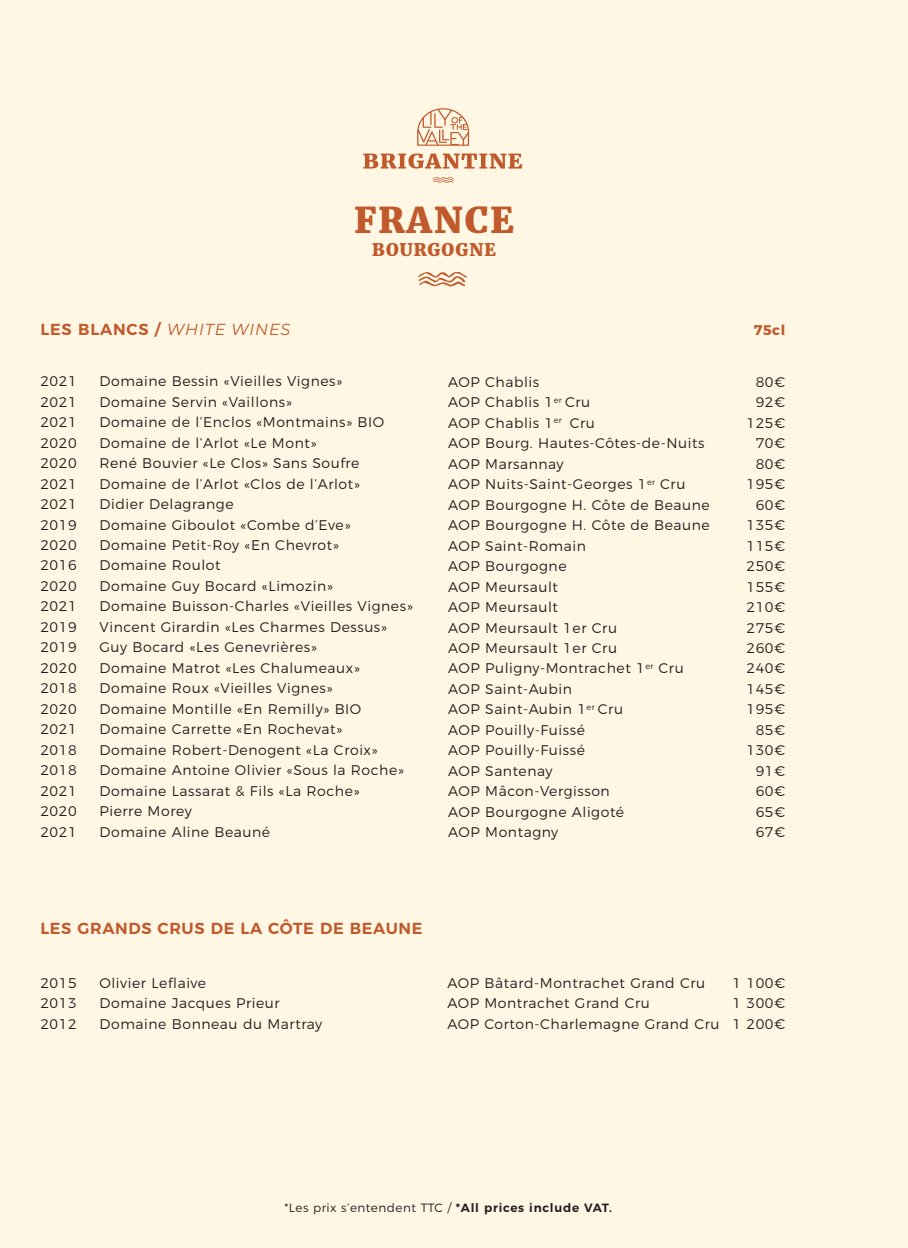
<style>
.page{position:relative;width:908px;height:1248px;background:#fff}
.page>*{position:absolute;margin:0;border:0;box-sizing:border-box;transform-origin:0 0}
.t1{font:800 35.2px "Merriweather";letter-spacing:.06em;color:#c0592b}
.t2{font:800 17.2px "Merriweather";letter-spacing:.06em;color:#c0592b}
.t3{font:600 16px "Montserrat";letter-spacing:.04em;color:#c0592b}
.t4{font:300 14px "Montserrat";letter-spacing:.04em;color:#231f20}
.t5{font:700 14px "Montserrat";color:#c0592b}
.t6{font:300 12px "Montserrat";letter-spacing:.04em;color:#231f20}
.s1{font-weight:400;font-style:italic}
.s2{font-weight:600}
</style>
<div class="page">
<div style="left:0;top:0;width:907px;height:1247px;background:#fff7e3"></div>
<svg style="left:432px;top:177px;width:22px;height:6px"></svg>
<svg style="left:417px;top:108px;width:52px;height:38px;background:#edccb0"></svg>
<svg style="left:363px;top:153px;width:159px;height:15px;background:#dfa787"></svg>
<svg style="left:418px;top:272px;width:49px;height:14px"></svg>
<p class="t1" style="left:354px;top:198px;width:161px">FRANCE</p>
<p class="t2" style="left:372px;top:239px;width:125px">BOURGOGNE</p>
<p class="t3" style="left:40px;top:316px;width:251px">LES BLANCS / <span class="s1">WHITE WINES</span></p>
<p class="t5" style="left:753px;top:318px;width:33px">75cl</p>
<p class="t4" style="left:40px;top:370px;width:38px">2021</p>
<p class="t4" style="left:40px;top:391px;width:38px">2021</p>
<p class="t4" style="left:40px;top:411px;width:38px">2021</p>
<p class="t4" style="left:40px;top:432px;width:38px">2020</p>
<p class="t4" style="left:40px;top:452px;width:38px">2020</p>
<p class="t4" style="left:40px;top:472px;width:38px">2021</p>
<p class="t4" style="left:40px;top:493px;width:38px">2021</p>
<p class="t4" style="left:40px;top:513px;width:38px">2019</p>
<p class="t4" style="left:40px;top:534px;width:38px">2020</p>
<p class="t4" style="left:40px;top:554px;width:38px">2016</p>
<p class="t4" style="left:40px;top:575px;width:38px">2020</p>
<p class="t4" style="left:40px;top:595px;width:38px">2021</p>
<p class="t4" style="left:40px;top:616px;width:38px">2019</p>
<p class="t4" style="left:40px;top:636px;width:38px">2019</p>
<p class="t4" style="left:40px;top:656px;width:38px">2020</p>
<p class="t4" style="left:40px;top:677px;width:38px">2018</p>
<p class="t4" style="left:40px;top:697px;width:38px">2020</p>
<p class="t4" style="left:40px;top:718px;width:38px">2021</p>
<p class="t4" style="left:40px;top:738px;width:38px">2018</p>
<p class="t4" style="left:40px;top:759px;width:38px">2018</p>
<p class="t4" style="left:40px;top:779px;width:38px">2021</p>
<p class="t4" style="left:40px;top:800px;width:38px">2020</p>
<p class="t4" style="left:40px;top:820px;width:38px">2021</p>
<p class="t4" style="left:99px;top:370px;width:244px">Domaine Bessin «Vieilles Vignes»</p>
<p class="t4" style="left:99px;top:391px;width:194px">Domaine Servin «Vaillons»</p>
<p class="t4" style="left:99px;top:411px;width:286px">Domaine de l’Enclos «Montmains» BIO</p>
<p class="t4" style="left:99px;top:432px;width:218px">Domaine de l’Arlot «Le Mont»</p>
<p class="t4" style="left:99px;top:452px;width:261px">René Bouvier «Le Clos» Sans Soufre</p>
<p class="t4" style="left:99px;top:472px;width:262px">Domaine de l’Arlot «Clos de l’Arlot»</p>
<p class="t4" style="left:99px;top:493px;width:136px">Didier Delagrange</p>
<p class="t4" style="left:99px;top:513px;width:252px">Domaine Giboulot «Combe d’Eve»</p>
<p class="t4" style="left:99px;top:534px;width:241px">Domaine Petit-Roy «En Chevrot»</p>
<p class="t4" style="left:99px;top:554px;width:122px">Domaine Roulot</p>
<p class="t4" style="left:99px;top:575px;width:235px">Domaine Guy Bocard «Limozin»</p>
<p class="t4" style="left:99px;top:595px;width:314px">Domaine Buisson-Charles «Vieilles Vignes»</p>
<p class="t4" style="left:99px;top:616px;width:289px">Vincent Girardin «Les Charmes Dessus»</p>
<p class="t4" style="left:99px;top:636px;width:219px">Guy Bocard «Les Genevrières»</p>
<p class="t4" style="left:99px;top:656px;width:262px">Domaine Matrot «Les Chalumeaux»</p>
<p class="t4" style="left:99px;top:677px;width:234px">Domaine Roux «Vieilles Vignes»</p>
<p class="t4" style="left:99px;top:697px;width:263px">Domaine Montille «En Remilly» BIO</p>
<p class="t4" style="left:99px;top:718px;width:244px">Domaine Carrette «En Rochevat»</p>
<p class="t4" style="left:99px;top:738px;width:279px">Domaine Robert-Denogent «La Croix»</p>
<p class="t4" style="left:99px;top:759px;width:306px">Domaine Antoine Olivier «Sous la Roche»</p>
<p class="t4" style="left:99px;top:779px;width:261px">Domaine Lassarat &amp; Fils «La Roche»</p>
<p class="t4" style="left:99px;top:800px;width:94px">Pierre Morey</p>
<p class="t4" style="left:99px;top:820px;width:172px">Domaine Aline Beauné</p>
<p class="t4" style="left:448px;top:371px;width:92px">AOP Chablis</p>
<p class="t4" style="left:448px;top:391px;width:143px">AOP Chablis 1<sup>er</sup> Cru</p>
<p class="t4" style="left:448px;top:412px;width:148px">AOP Chablis 1<sup>er</sup> Cru</p>
<p class="t4" style="left:448px;top:432px;width:258px">AOP Bourg. Hautes-Côtes-de-Nuits</p>
<p class="t4" style="left:448px;top:453px;width:117px">AOP Marsannay</p>
<p class="t4" style="left:448px;top:473px;width:239px">AOP Nuits-Saint-Georges 1<sup>er</sup> Cru</p>
<p class="t4" style="left:448px;top:493px;width:263px">AOP Bourgogne H. Côte de Beaune</p>
<p class="t4" style="left:448px;top:514px;width:263px">AOP Bourgogne H. Côte de Beaune</p>
<p class="t4" style="left:448px;top:534px;width:139px">AOP Saint-Romain</p>
<p class="t4" style="left:448px;top:555px;width:120px">AOP Bourgogne</p>
<p class="t4" style="left:448px;top:575px;width:111px">AOP Meursault</p>
<p class="t4" style="left:448px;top:596px;width:111px">AOP Meursault</p>
<p class="t4" style="left:448px;top:616px;width:170px">AOP Meursault 1er Cru</p>
<p class="t4" style="left:448px;top:637px;width:170px">AOP Meursault 1er Cru</p>
<p class="t4" style="left:448px;top:657px;width:237px">AOP Puligny-Montrachet 1<sup>er</sup> Cru</p>
<p class="t4" style="left:448px;top:678px;width:125px">AOP Saint-Aubin</p>
<p class="t4" style="left:448px;top:698px;width:176px">AOP Saint-Aubin 1<sup>er</sup> Cru</p>
<p class="t4" style="left:448px;top:718px;width:138px">AOP Pouilly-Fuissé</p>
<p class="t4" style="left:448px;top:739px;width:138px">AOP Pouilly-Fuissé</p>
<p class="t4" style="left:448px;top:759px;width:106px">AOP Santenay</p>
<p class="t4" style="left:448px;top:780px;width:163px">AOP Mâcon-Vergisson</p>
<p class="t4" style="left:448px;top:800px;width:177px">AOP Bourgogne Aligoté</p>
<p class="t4" style="left:448px;top:821px;width:112px">AOP Montagny</p>
<p class="t4" style="left:755px;top:371px;width:31px">80€</p>
<p class="t4" style="left:755px;top:391px;width:31px">92€</p>
<p class="t4" style="left:746px;top:412px;width:40px">125€</p>
<p class="t4" style="left:755px;top:432px;width:31px">70€</p>
<p class="t4" style="left:755px;top:453px;width:31px">80€</p>
<p class="t4" style="left:746px;top:473px;width:40px">195€</p>
<p class="t4" style="left:755px;top:493px;width:31px">60€</p>
<p class="t4" style="left:746px;top:514px;width:40px">135€</p>
<p class="t4" style="left:746px;top:534px;width:40px">115€</p>
<p class="t4" style="left:746px;top:555px;width:40px">250€</p>
<p class="t4" style="left:746px;top:575px;width:40px">155€</p>
<p class="t4" style="left:746px;top:596px;width:40px">210€</p>
<p class="t4" style="left:746px;top:616px;width:40px">275€</p>
<p class="t4" style="left:746px;top:637px;width:40px">260€</p>
<p class="t4" style="left:746px;top:657px;width:40px">240€</p>
<p class="t4" style="left:746px;top:678px;width:40px">145€</p>
<p class="t4" style="left:746px;top:698px;width:40px">195€</p>
<p class="t4" style="left:755px;top:718px;width:31px">85€</p>
<p class="t4" style="left:746px;top:739px;width:40px">130€</p>
<p class="t4" style="left:755px;top:759px;width:31px">91€</p>
<p class="t4" style="left:755px;top:780px;width:31px">60€</p>
<p class="t4" style="left:755px;top:800px;width:31px">65€</p>
<p class="t4" style="left:755px;top:821px;width:31px">67€</p>
<p class="t3" style="left:40px;top:915px;width:383px">LES GRANDS CRUS DE LA CÔTE DE BEAUNE</p>
<p class="t4" style="left:40px;top:971px;width:38px">2015</p>
<p class="t4" style="left:40px;top:992px;width:38px">2013</p>
<p class="t4" style="left:40px;top:1012px;width:38px">2012</p>
<p class="t4" style="left:99px;top:971px;width:108px">Olivier Leflaive</p>
<p class="t4" style="left:99px;top:992px;width:181px">Domaine Jacques Prieur</p>
<p class="t4" style="left:99px;top:1012px;width:224px">Domaine Bonneau du Martray</p>
<p class="t4" style="left:447px;top:971px;width:259px">AOP Bâtard-Montrachet Grand Cru</p>
<p class="t4" style="left:447px;top:992px;width:204px">AOP Montrachet Grand Cru</p>
<p class="t4" style="left:447px;top:1012px;width:273px">AOP Corton-Charlemagne Grand Cru</p>
<p class="t4" style="left:732px;top:971px;width:54px">1 100€</p>
<p class="t4" style="left:732px;top:992px;width:54px">1 300€</p>
<p class="t4" style="left:732px;top:1012px;width:54px">1 200€</p>
<p class="t6" style="left:284px;top:1197px;width:329px">*Les prix s’entendent TTC / <span class="s2">*All prices include VAT.</span></p>
</div>
